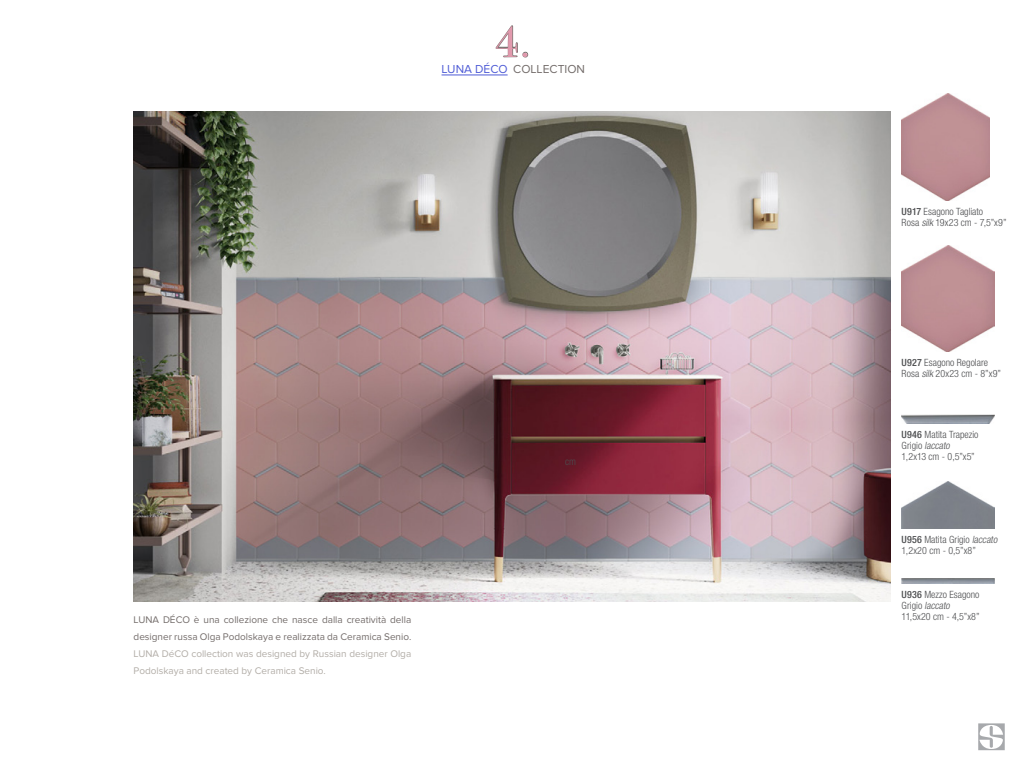
<style>
.page{position:relative;width:1024px;height:768px;background:#fff}
.page>*{position:absolute;margin:0;border:0;box-sizing:border-box;transform-origin:0 0}
.t1{font:44px "Bodoni Svty Two ITCTT";color:#e198ac}
.t2{font:12px "Proxima Nova";color:#736c6a}
.t3{font:300 condensed 10px/11px "Helvetica Neue";color:#4c4d4f}
.t4{font:10px/17px "Proxima Nova";color:#736c6a}
.t5{font:10px/17px "Proxima Nova";color:#b2ada7}
.s1{color:#4f5cd6}
.s2{font-weight:500}
.s3{font-style:italic}
</style>
<div class="page">
<img style="left:134px;top:112px;width:756px;height:489px">
<hr style="left:442px;top:75px;width:66px;height:1px;background:#4f5cd6">
<svg style="left:496px;top:25px;width:32px;height:33px"></svg>
<svg style="left:978px;top:723px;width:27px;height:27px"></svg>
<img style="left:902px;top:578px;width:92px;height:6px">
<img style="left:902px;top:481px;width:92px;height:48px">
<img style="left:902px;top:415px;width:92px;height:8px">
<img style="left:902px;top:245px;width:92px;height:107px">
<img style="left:902px;top:94px;width:88px;height:106px">
<h1 class="t1" style="left:495px;top:6px;width:37px">4.</h1>
<p class="t2" style="left:442px;top:62px;width:145px"><span class="s1">LUNA DÉCO</span> COLLECTION</p>
<p class="t4" style="left:134px;top:611px;width:279px">LUNA DÉCO è una collezione che nasce dalla creatività della designer russa Olga Podolskaya e realizzata da Ceramica Senio.</p>
<p class="t5" style="left:134px;top:645px;width:279px">LUNA DéCO collection was designed by Russian designer Olga<br>Podolskaya and created by Ceramica Senio.</p>
<p class="t3" style="left:565px;top:456px;width:12px">cm</p>
<p class="t3" style="left:902px;top:206px;width:106px"><span class="s2">U917</span> Esagono Tagliato<br>Rosa <span class="s3">silk</span> 19x23 cm - 7,5”x9”</p>
<p class="t3" style="left:902px;top:357px;width:101px"><span class="s2">U927</span> Esagono Regolare<br>Rosa <span class="s3">silk</span> 20x23 cm - 8”x9”</p>
<p class="t3" style="left:902px;top:429px;width:78px"><span class="s2">U946</span> Matita Trapezio<br>G r i g i o <span class="s3">laccato<br></span>1,2x13 cm - 0,5”x5”</p>
<p class="t3" style="left:902px;top:534px;width:99px"><span class="s2">U956</span> Matita Grigio <span class="s3">laccato<br></span>1,2x20 cm - 0,5”x8”</p>
<p class="t3" style="left:902px;top:589px;width:79px"><span class="s2">U936</span> Mezzo Esagono<br>G r i g i o <span class="s3">laccato<br></span>11,5x20 cm - 4,5”x8”</p>
</div>
